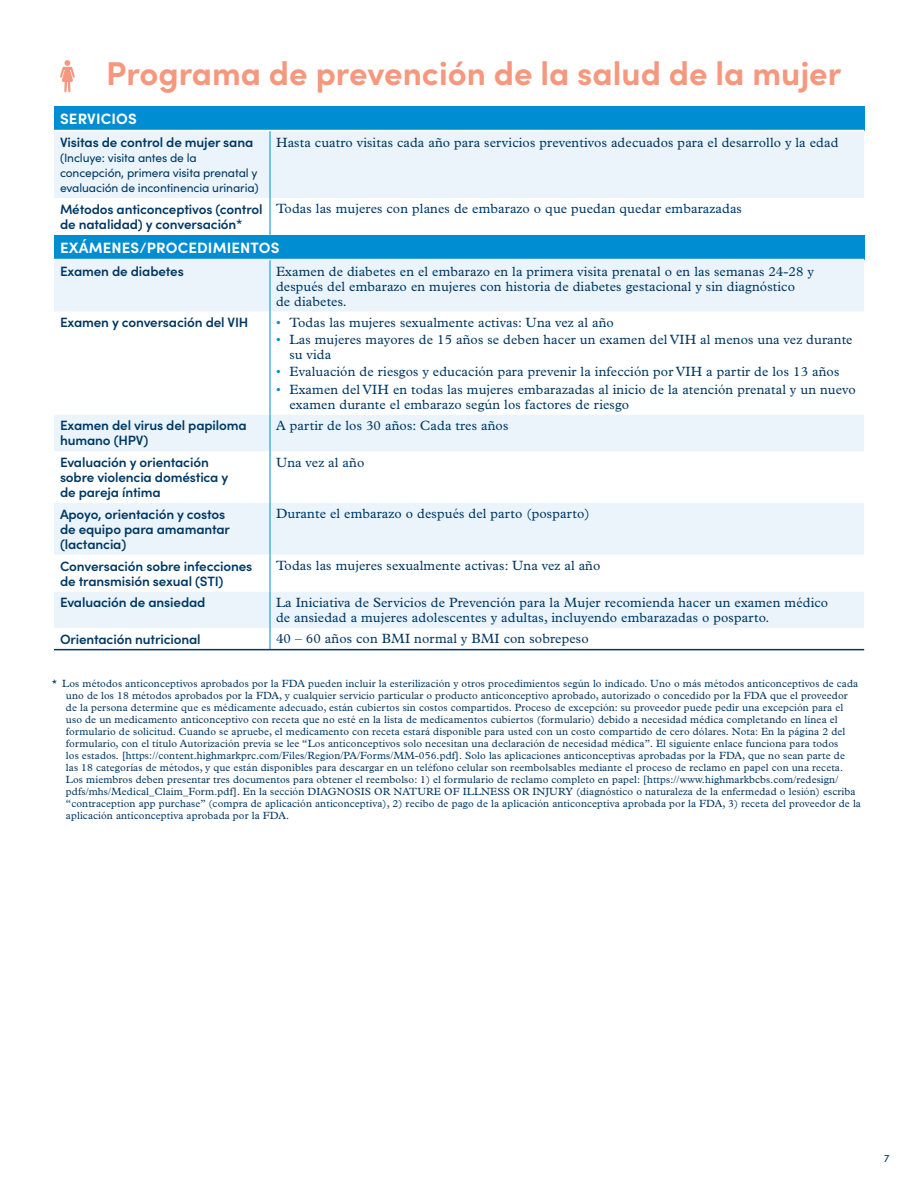
<style>
.page{position:relative;width:918px;height:1188px;background:#fff}
.page>*{position:absolute;margin:0;border:0;box-sizing:border-box;transform-origin:0 0}
.Age_Range_Headline{font:700 33px "Sofia Pro";color:#f6987d}
.Section_Headline{font:700 15px "Sofia Pro";letter-spacing:.01em;color:#fff}
.Description_Body{font:13.5px/15px "Plantin MT Pro";letter-spacing:.01em;color:#003863}
.Screening{font:600 13.5px/15px "Sofia Pro";letter-spacing:-.01em;color:#003863}
.Screening-2{font:12px/15px "Sofia Pro";letter-spacing:-.01em;color:#003863}
.Footnotes{font:10.5px/12px "Plantin MT Pro";letter-spacing:.01em;color:#003863}
.t1{font:10.5px "Sofia Pro";color:#003863}
.s1{color:#008dd1}
</style>
<div class="page">
<svg style="left:60px;top:60px;width:15px;height:32px"></svg>
<div style="left:54px;top:106px;width:810px;height:25px;background:#008dd1"></div>
<div style="left:54px;top:131px;width:810px;height:67px;background:#ebf4fa"></div>
<hr style="left:54px;top:130px;width:216px;height:1px;background:#fff">
<hr style="left:270px;top:130px;width:594px;height:1px;background:#fff">
<hr style="left:270px;top:131px;width:1px;height:67px;background:#008dd1">
<hr style="left:270px;top:198px;width:1px;height:37px;background:#008dd1">
<div style="left:54px;top:235px;width:810px;height:25px;background:#008dd1"></div>
<div style="left:54px;top:260px;width:810px;height:52px;background:#ebf4fa"></div>
<svg style="left:54px;top:312px;width:810px;height:337px"></svg>
<hr style="left:54px;top:259px;width:216px;height:1px;background:#fff">
<hr style="left:270px;top:259px;width:594px;height:1px;background:#fff">
<hr style="left:270px;top:260px;width:1px;height:52px;background:#008dd1">
<hr style="left:270px;top:312px;width:1px;height:103px;background:#008dd1">
<hr style="left:270px;top:415px;width:1px;height:36px;background:#008dd1">
<hr style="left:270px;top:451px;width:1px;height:52px;background:#008dd1">
<hr style="left:270px;top:503px;width:1px;height:52px;background:#008dd1">
<hr style="left:270px;top:555px;width:1px;height:37px;background:#008dd1">
<hr style="left:270px;top:592px;width:1px;height:36px;background:#008dd1">
<svg style="left:270px;top:628px;width:1px;height:21px"></svg>
<hr style="left:54px;top:649px;width:216px;height:1px;background:#003863">
<hr style="left:270px;top:649px;width:594px;height:1px;background:#003863">
<p class="Age_Range_Headline" style="left:106px;top:48px;width:737px">Programa de prevención de la salud de la mujer</p>
<p class="Section_Headline" style="left:60px;top:107px;width:78px">SERVICIOS</p>
<p class="Screening" style="left:60px;top:134px;width:195px">Visitas de control de mujer sana</p>
<p class="Screening-2" style="left:60px;top:150px;width:200px">(Incluye: visita antes de la concepción, primera visita prenatal y evaluación de incontinencia urinaria)</p>
<p class="Description_Body" style="left:276px;top:135px;width:564px">Hasta cuatro visitas cada año para servicios preventivos adecuados para el desarrollo y la edad</p>
<p class="Screening" style="left:60px;top:201px;width:204px">Métodos anticonceptivos (control de natalidad) y conversación*</p>
<p class="Description_Body" style="left:276px;top:201px;width:467px">Todas las mujeres con planes de embarazo o que puedan quedar embarazadas</p>
<p class="Section_Headline" style="left:60px;top:236px;width:221px">EXÁMENES/PROCEDIMIENTOS</p>
<p class="Screening" style="left:60px;top:263px;width:125px">Examen de diabetes</p>
<p class="Description_Body" style="left:276px;top:264px;width:539px">Examen de diabetes en el embarazo en la primera visita prenatal o en las semanas 24-28 y después del embarazo en mujeres con historia de diabetes gestacional y sin diagnóstico<br>de diabetes.</p>
<p class="Screening" style="left:60px;top:314px;width:190px">Examen y conversación del VIH</p>
<p class="Description_Body" style="left:276px;top:315px;width:339px"><span class="s1">•</span> Todas las mujeres sexualmente activas: Una vez al año</p>
<p class="Description_Body" style="left:290px;top:332px;width:565px;text-indent:-14px"><span class="s1">•</span> Las mujeres mayores de 15 años se deben hacer un examen del VIH al menos una vez durante su vida</p>
<p class="Description_Body" style="left:276px;top:364px;width:565px"><span class="s1">•</span> Evaluación de riesgos y educación para prevenir la infección por VIH a partir de los 13 años</p>
<p class="Description_Body" style="left:290px;top:382px;width:568px;text-indent:-14px"><span class="s1">•</span> Examen del VIH en todas las mujeres embarazadas al inicio de la atención prenatal y un nuevo examen durante el embarazo según los factores de riesgo</p>
<p class="Screening" style="left:60px;top:417px;width:188px">Examen del virus del papiloma humano (HPV)</p>
<p class="Description_Body" style="left:276px;top:418px;width:234px">A partir de los 30 años: Cada tres años</p>
<p class="Screening" style="left:60px;top:454px;width:170px">Evaluación y orientación sobre violencia doméstica y de pareja íntima</p>
<p class="Description_Body" style="left:276px;top:455px;width:90px">Una vez al año</p>
<p class="Screening" style="left:60px;top:506px;width:172px">Apoyo, orientación y costos de equipo para amamantar (lactancia)</p>
<p class="Description_Body" style="left:276px;top:506px;width:315px">Durante el embarazo o después del parto (posparto)</p>
<p class="Screening" style="left:60px;top:557px;width:194px">Conversación sobre infecciones de transmisión sexual (STI)</p>
<p class="Description_Body" style="left:276px;top:558px;width:326px">Todas las mujeres sexualmente activas: Una vez al año</p>
<p class="Screening" style="left:60px;top:594px;width:147px">Evaluación de ansiedad</p>
<p class="Description_Body" style="left:276px;top:595px;width:554px">La Iniciativa de Servicios de Prevención para la Mujer recomienda hacer un examen médico de ansiedad a mujeres adolescentes y adultas, incluyendo embarazadas o posparto.</p>
<p class="Screening" style="left:60px;top:630px;width:142px">Orientación nutricional</p>
<p class="Description_Body" style="left:276px;top:631px;width:314px">40 – 60 años con BMI normal y BMI con sobrepeso</p>
<p class="Footnotes" style="left:66px;top:677px;width:797px;text-indent:-14px">* Los métodos anticonceptivos aprobados por la FDA pueden incluir la esterilización y otros procedimientos según lo indicado. Uno o más métodos anticonceptivos de cada uno de los 18 métodos aprobados por la FDA, y cualquier servicio particular o producto anticonceptivo aprobado, autorizado o concedido por la FDA que el proveedor de la persona determine que es médicamente adecuado, están cubiertos sin costos compartidos. Proceso de excepción: su proveedor puede pedir una excepción para el uso de un medicamento anticonceptivo con receta que no esté en la lista de medicamentos cubiertos (formulario) debido a necesidad médica completando en línea el formulario de solicitud. Cuando se apruebe, el medicamento con receta estará disponible para usted con un costo compartido de cero dólares. Nota: En la página 2 del formulario, con el título Autorización previa se lee “Los anticonceptivos solo necesitan una declaración de necesidad médica”. El siguiente enlace funciona para todos<br>los estados. [https://content.highmarkprc.com/Files/Region/PA/Forms/MM-056.pdf]. Solo las aplicaciones anticonceptivas aprobadas por la FDA, que no sean parte de<br>las 18 categorías de métodos, y que están disponibles para descargar en un teléfono celular son reembolsables mediante el proceso de reclamo en papel con una receta.<br>Los miembros deben presentar tres documentos para obtener el reembolso: 1) el formulario de reclamo completo en papel: [https://www.highmarkbcbs.com/redesign/ pdfs/mhs/Medical_Claim_Form.pdf]. En la sección DIAGNOSIS OR NATURE OF ILLNESS OR INJURY (diagnóstico o naturaleza de la enfermedad o lesión) escriba “contraception app purchase” (compra de aplicación anticonceptiva), 2) recibo de pago de la aplicación anticonceptiva aprobada por la FDA, 3) receta del proveedor de la aplicación anticonceptiva aprobada por la FDA.</p>
<p class="t1" style="left:884px;top:1151px;width:7px">7</p>
</div>
